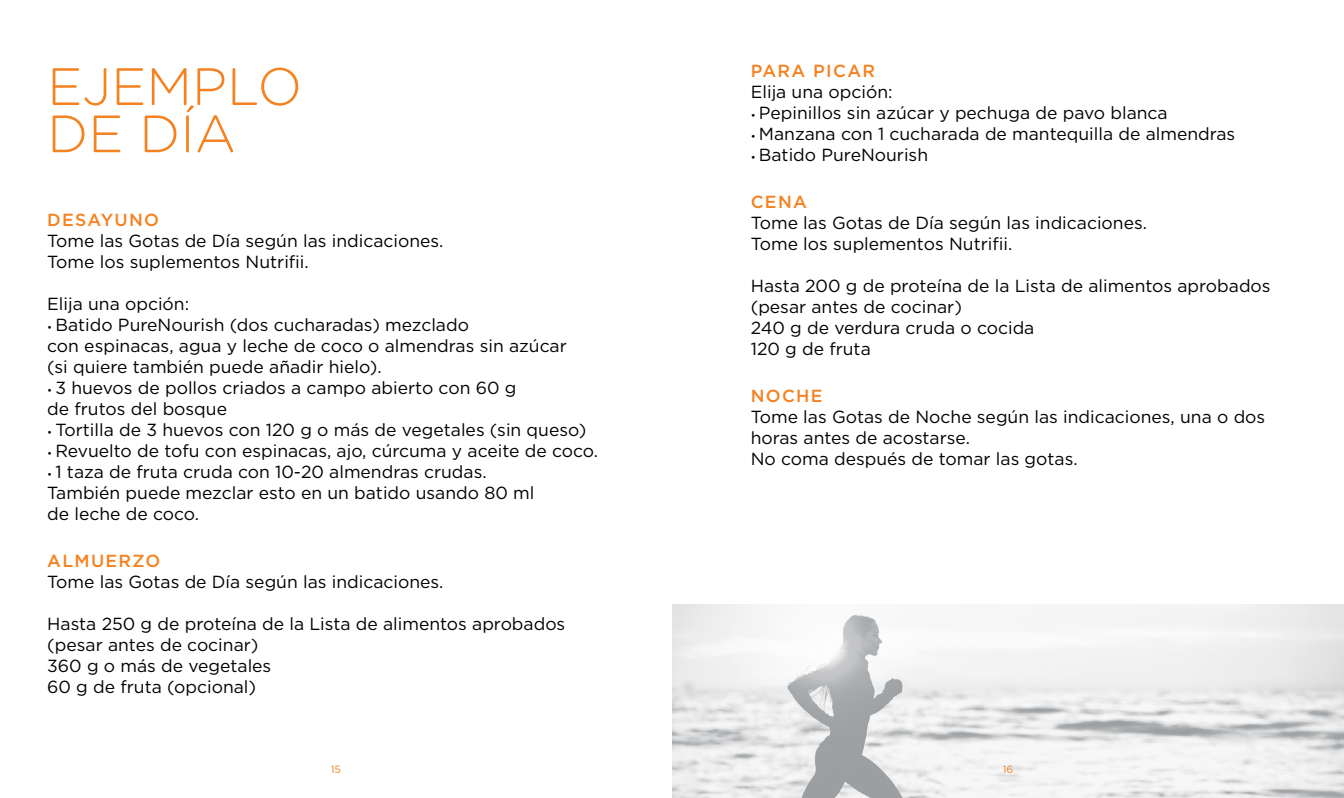
<style>
.page{position:relative;width:1344px;height:798px;background:#fff}
.page>*{position:absolute;margin:0;border:0;box-sizing:border-box;transform-origin:0 0}
.t1{font:300 52.5px/47.2px "Gotham Rounded";color:#f58220}
.t2{font:17.5px/21px "Gotham";color:#000}
.t3{font:500 17.5px "Gotham";letter-spacing:.075em;color:#f58220}
.t4{font:10.5px "Gotham";color:#f58220}
.s1{font-size:10.5px}
</style>
<div class="page">
<img style="left:672px;top:605px;width:672px;height:193px">
<h1 class="t1" style="left:47px;top:60px;width:256px">EJEMPLO<br>DE DÍA</h1>
<p class="t3" style="left:47px;top:208px;width:113px">DESAYUNO</p>
<p class="t2" style="left:47px;top:230px;width:398px">Tome las Gotas de Día según las indicaciones.<br>Tome los suplementos Nutrifii.</p>
<p class="t2" style="left:47px;top:293px;width:143px">Elija una opción:</p>
<p class="t2" style="left:47px;top:314px;width:521px"><span class="s1">•</span> Batido PureNourish (dos cucharadas) mezclado<br>con espinacas, agua y leche de coco o almendras sin azúcar (si quiere también puede añadir hielo).</p>
<p class="t2" style="left:47px;top:377px;width:471px"><span class="s1">•</span> 3 huevos de pollos criados a campo abierto con 60 g de frutos del bosque</p>
<p class="t2" style="left:47px;top:419px;width:541px"><span class="s1">•</span> Tortilla de 3 huevos con 120 g o más de vegetales (sin queso)</p>
<p class="t2" style="left:47px;top:440px;width:552px"><span class="s1">•</span> Revuelto de tofu con espinacas, ajo, cúrcuma y aceite de coco.</p>
<p class="t2" style="left:47px;top:461px;width:489px"><span class="s1">•</span> 1 taza de fruta cruda con 10-20 almendras crudas.<br>También puede mezclar esto en un batido usando 80 ml de leche de coco.</p>
<p class="t3" style="left:47px;top:549px;width:115px">ALMUERZO</p>
<p class="t2" style="left:47px;top:571px;width:398px">Tome las Gotas de Día según las indicaciones.</p>
<p class="t2" style="left:47px;top:613px;width:520px">Hasta 250 g de proteína de la Lista de alimentos aprobados (pesar antes de cocinar)<br>360 g o más de vegetales<br>60 g de fruta (opcional)</p>
<p class="t3" style="left:751px;top:59px;width:126px">PARA PICAR</p>
<p class="t2" style="left:751px;top:81px;width:143px">Elija una opción:</p>
<p class="t2" style="left:751px;top:102px;width:418px"><span class="s1">•</span> Pepinillos sin azúcar y pechuga de pavo blanca</p>
<p class="t2" style="left:751px;top:123px;width:486px"><span class="s1">•</span> Manzana con 1 cucharada de mantequilla de almendras</p>
<p class="t2" style="left:751px;top:144px;width:179px"><span class="s1">•</span> Batido PureNourish</p>
<p class="t3" style="left:751px;top:191px;width:58px">CENA</p>
<p class="t2" style="left:751px;top:212px;width:398px">Tome las Gotas de Día según las indicaciones.<br>Tome los suplementos Nutrifii.</p>
<p class="t2" style="left:751px;top:275px;width:521px">Hasta 200 g de proteína de la Lista de alimentos aprobados (pesar antes de cocinar)<br>240 g de verdura cruda o cocida<br>120 g de fruta</p>
<p class="t3" style="left:751px;top:385px;width:73px">NOCHE</p>
<p class="t2" style="left:751px;top:406px;width:516px">Tome las Gotas de Noche según las indicaciones, una o dos horas antes de acostarse.<br>No coma después de tomar las gotas.</p>
<p class="t4" style="left:331px;top:762px;width:12px">15</p>
<p class="t4" style="left:1003px;top:762px;width:12px">16</p>
</div>
